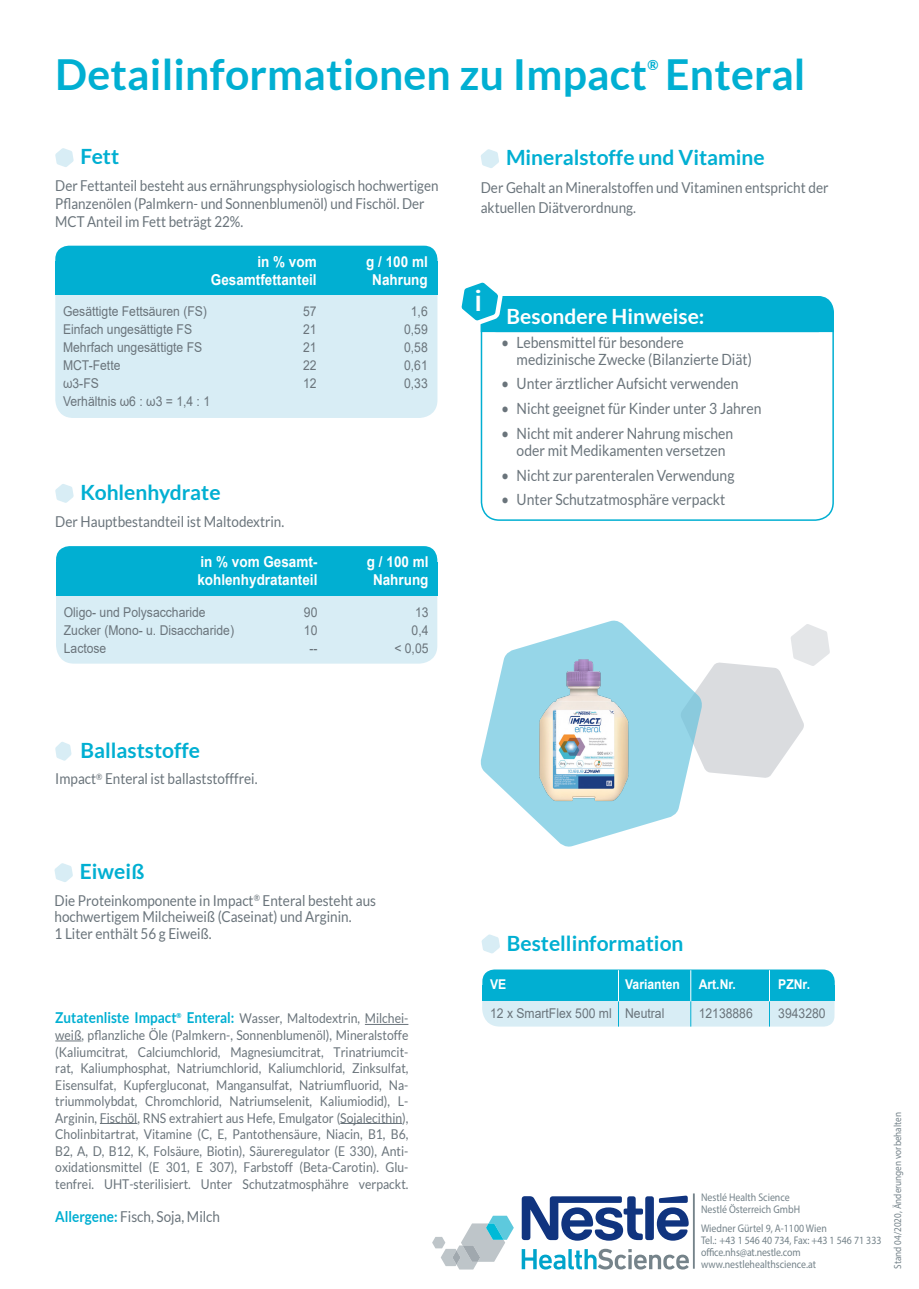
<style>
.page{position:relative;width:919px;height:1289px;background:#fff}
.page>*{position:absolute;margin:0;border:0;box-sizing:border-box;transform-origin:0 0}
.t1{font:700 42.75px "Lato";letter-spacing:.005em;color:#01afd2}
.t2{font:31.5px "Myriad Pro";color:#fff;scale:1.22 1}
.t3{font:700 21px "Lato";color:#01afd2}
.t4{font:700 21px "Lato";color:#fff}
.t5{font:15.45px "Lato";color:#6a747b;scale:.9 1}
.t6{font:15px/19.5px "Lato";color:#6a747b;scale:.9 1}
.t7{font:15px/18px "Lato";color:#6a747b;scale:.89 1}
.t8{font:700 15px "Arial";color:#fff;scale:.9 1}
.t9{font:700 13.95px "Lato";color:#01afd2}
.t10{font:13.5px/16.5px "Lato";color:#6a747b;text-align:justify;scale:.9 1}
.t11{font:13.5px "Arial";color:#6a747b;scale:.9 1}
.t12{font:700 13.5px "Arial";color:#fff;scale:.9 1}
.t13{font:11.1px "Myriad Pro";color:#75838a;scale:.89 1}
.t14{font:10.35px "Myriad Pro";color:#75838a;scale:.89 1}
.s1{font-weight:700;font-size:15px;color:#01afd2}
.s2{font-weight:700;color:#01afd2}
</style>
<div class="page">
<svg style="left:55px;top:148px;width:19px;height:19px"></svg>
<svg style="left:54px;top:863px;width:19px;height:19px"></svg>
<svg style="left:55px;top:484px;width:19px;height:19px"></svg>
<div style="left:56px;top:571px;width:381px;height:92px;background:#d8edf5;border-radius:18px"></div>
<div style="left:56px;top:546px;width:381px;height:32px;background:#01afd2;border-radius:14px"></div>
<div style="left:56px;top:562px;width:381px;height:33px;background:#01afd2"></div>
<hr style="left:365px;top:1024px;width:43px;height:1px;background:#6a747b">
<svg style="left:55px;top:1040px;width:26px;height:1px"></svg>
<hr style="left:100px;top:1123px;width:37px;height:1px;background:#6a747b">
<hr style="left:340px;top:1123px;width:62px;height:1px;background:#6a747b">
<div style="left:481px;top:297px;width:352px;height:34px;background:#01afd2;border-radius:15px"></div>
<div style="left:480px;top:312px;width:353px;height:20px;background:#01afd2"></div>
<div style="left:480px;top:296px;width:353px;height:225px;border:2px solid #01afd2;border-radius:18px"></div>
<svg style="left:461px;top:282px;width:44px;height:47px"></svg>
<svg style="left:481px;top:934px;width:19px;height:19px"></svg>
<div style="left:482px;top:1001px;width:352px;height:25px;background:#d8edf5"></div>
<div style="left:482px;top:969px;width:352px;height:30px;background:#01afd2;border-radius:12px"></div>
<div style="left:482px;top:985px;width:352px;height:16px;background:#01afd2"></div>
<hr style="left:618px;top:970px;width:1px;height:56px;background:#01afd2">
<hr style="left:618px;top:970px;width:1px;height:31px;background:#fff">
<hr style="left:690px;top:970px;width:1px;height:56px;background:#01afd2">
<hr style="left:690px;top:970px;width:1px;height:31px;background:#fff">
<hr style="left:769px;top:970px;width:1px;height:56px;background:#01afd2">
<hr style="left:769px;top:970px;width:1px;height:31px;background:#fff">
<svg style="left:702px;top:624px;width:127px;height:154px"></svg>
<svg style="left:480px;top:620px;width:222px;height:227px;fill:#96d6e8"></svg>
<img style="left:526px;top:653px;width:127px;height:153px">
<svg style="left:55px;top:742px;width:16px;height:19px"></svg>
<svg style="left:481px;top:149px;width:18px;height:19px"></svg>
<div style="left:55px;top:270px;width:382px;height:148px;background:#d8edf5;border-radius:18px"></div>
<div style="left:55px;top:246px;width:382px;height:32px;background:#01afd2;border-radius:14px"></div>
<div style="left:55px;top:262px;width:382px;height:33px;background:#01afd2"></div>
<hr style="left:692px;top:1193px;width:2px;height:75px;background:#75838a">
<svg style="left:432px;top:1215px;width:81px;height:54px"></svg>
<svg style="left:521px;top:1248px;width:167px;height:21px"></svg>
<svg style="left:521px;top:1195px;width:167px;height:45px"></svg>
<p class="t1" style="left:55px;top:50px;width:751px">Detailinformationen zu Impact Enteral</p>
<p class="t9" style="left:647px;top:57px;width:13px">®</p>
<p class="t3" style="left:81px;top:145px;width:40px">Fett</p>
<p class="t7" style="left:55px;top:176px;width:432px">Der Fettanteil besteht aus ernährungsphysiologisch hochwertigen<br>Pflanzenölen (Palmkern- und Sonnenblumenöl) und Fischöl. Der<br>MCT Anteil im Fett beträgt 22%.</p>
<p class="t8" style="left:257px;top:251px;width:67px">in % vom</p>
<p class="t8" style="left:366px;top:251px;width:70px">g / 100 ml</p>
<p class="t8" style="left:211px;top:269px;width:119px">Gesamtfettanteil</p>
<p class="t8" style="left:372px;top:269px;width:63px">Nahrung</p>
<p class="t11" style="left:63px;top:302px;width:161px">Gesättigte Fettsäuren (FS)</p>
<p class="t11" style="left:303px;top:302px;width:17px">57</p>
<p class="t11" style="left:411px;top:302px;width:20px">1,6</p>
<p class="t11" style="left:63px;top:320px;width:145px">Einfach ungesättigte FS</p>
<p class="t11" style="left:303px;top:320px;width:17px">21</p>
<p class="t11" style="left:404px;top:320px;width:28px">0,59</p>
<p class="t11" style="left:63px;top:338px;width:156px">Mehrfach ungesättigte FS</p>
<p class="t11" style="left:303px;top:338px;width:17px">21</p>
<p class="t11" style="left:404px;top:338px;width:28px">0,58</p>
<p class="t11" style="left:63px;top:356px;width:65px">MCT-Fette</p>
<p class="t11" style="left:303px;top:356px;width:17px">22</p>
<p class="t11" style="left:404px;top:356px;width:28px">0,61</p>
<p class="t11" style="left:63px;top:374px;width:41px">ω3-FS</p>
<p class="t11" style="left:303px;top:374px;width:17px">12</p>
<p class="t11" style="left:404px;top:374px;width:28px">0,33</p>
<p class="t11" style="left:63px;top:392px;width:165px">Verhältnis ω6 : ω3 = 1,4 : 1</p>
<p class="t3" style="left:81px;top:480px;width:141px">Kohlenhydrate</p>
<p class="t6" style="left:55px;top:511px;width:256px">Der Hauptbestandteil ist Maltodextrin.</p>
<p class="t8" style="left:200px;top:551px;width:132px">in % vom Gesamt-</p>
<p class="t8" style="left:367px;top:551px;width:70px">g / 100 ml</p>
<p class="t8" style="left:197px;top:569px;width:135px">kohlenhydratanteil</p>
<p class="t8" style="left:373px;top:569px;width:63px">Nahrung</p>
<p class="t11" style="left:64px;top:602px;width:159px">Oligo- und Polysaccharide</p>
<p class="t11" style="left:304px;top:602px;width:17px">90</p>
<p class="t11" style="left:415px;top:602px;width:17px">13</p>
<p class="t11" style="left:64px;top:620px;width:191px">Zucker (Mono- u. Disaccharide)</p>
<p class="t11" style="left:304px;top:620px;width:17px">10</p>
<p class="t11" style="left:411px;top:620px;width:20px">0,4</p>
<p class="t11" style="left:64px;top:638px;width:49px">Lactose</p>
<p class="t11" style="left:309px;top:638px;width:10px">--</p>
<p class="t11" style="left:394px;top:638px;width:39px">&lt; 0,05</p>
<p class="t3" style="left:506px;top:145px;width:260px">Mineralstoffe und Vitamine</p>
<p class="t6" style="left:480px;top:178px;width:388px">Der Gehalt an Mineralstoffen und Vitaminen entspricht der aktuellen Diätverordnung.</p>
<p class="t2" style="left:473px;top:281px;width:9px">i</p>
<p class="t4" style="left:506px;top:304px;width:199px">Besondere Hinweise:</p>
<p class="t5" style="left:501px;top:333px;width:204px">• Lebensmittel für besondere</p>
<p class="t5" style="left:516px;top:350px;width:263px">medizinische Zwecke (Bilanzierte Diät)</p>
<p class="t5" style="left:501px;top:375px;width:265px">• Unter ärztlicher Aufsicht verwenden</p>
<p class="t5" style="left:501px;top:400px;width:291px">• Nicht geeignet für Kinder unter 3 Jahren</p>
<p class="t5" style="left:501px;top:424px;width:259px">• Nicht mit anderer Nahrung mischen</p>
<p class="t5" style="left:516px;top:441px;width:234px">oder mit Medikamenten versetzen</p>
<p class="t5" style="left:501px;top:466px;width:261px">• Nicht zur parenteralen Verwendung</p>
<p class="t5" style="left:501px;top:491px;width:250px">• Unter Schutzatmosphäre verpackt</p>
<p class="t3" style="left:81px;top:738px;width:121px">Ballaststoffe</p>
<p class="t6" style="left:55px;top:769px;width:226px">Impact<sup>®</sup> Enteral ist ballaststofffrei.</p>
<p class="t3" style="left:80px;top:859px;width:66px">Eiweiß</p>
<p class="t6" style="left:55px;top:890px;width:359px">Die Proteinkomponente in Impact<sup>®</sup> Enteral besteht aus</p>
<p class="t6" style="left:55px;top:907px;width:331px">hochwertigem Milcheiweiß (Caseinat) und Arginin.</p>
<p class="t6" style="left:55px;top:923px;width:176px">1 Liter enthält 56 g Eiweiß.</p>
<p class="t10" style="left:55px;top:1010px;width:394px"><span class="s1">Zutatenliste Impact</span><sup>®</sup> <span class="s1">Enteral:</span> Wasser, Maltodextrin, Milchei&shy;weiß, pflanzliche Öle (Palmkern-, Sonnenblumenöl), Mineralstoffe (Kaliumcitrat, Calciumchlorid, Magnesiumcitrat, Trinatriumcit&shy;rat, Kaliumphosphat, Natriumchlorid, Kaliumchlorid, Zinksulfat, Eisensulfat, Kupfergluconat, Mangansulfat, Natriumfluorid, Na&shy;triummolybdat, Chromchlorid, Natriumselenit, Kaliumiodid), L-Arginin, Fischöl, RNS extrahiert aus Hefe, Emulgator (Sojalecithin), Cholinbitartrat, Vitamine (C, E, Pantothensäure, Niacin, B1, B6, B2, A, D, B12, K, Folsäure, Biotin), Säureregulator (E 330), Anti&shy;oxidationsmittel (E 301, E 307), Farbstoff (Beta-Carotin). Glu&shy;tenfrei. UHT-sterilisiert. Unter Schutzatmosphähre verpackt.</p>
<p class="t6" style="left:55px;top:1206px;width:184px"><span class="s2">Allergene:</span> Fisch, Soja, Milch</p>
<p class="t3" style="left:507px;top:931px;width:178px">Bestellinformation</p>
<p class="t12" style="left:490px;top:975px;width:20px">VE</p>
<p class="t12" style="left:625px;top:975px;width:62px">Varianten</p>
<p class="t12" style="left:698px;top:975px;width:43px">Art.Nr.</p>
<p class="t12" style="left:778px;top:975px;width:37px">PZNr.</p>
<p class="t11" style="left:490px;top:1003px;width:195px">12 x SmartFlex 500 ml Neutral</p>
<p class="t11" style="left:698px;top:1003px;width:62px">12138886</p>
<p class="t11" style="left:778px;top:1003px;width:54px">3943280</p>
<p class="t13" style="left:701px;top:1190px;width:101px">Nestlé Health Science</p>
<p class="t13" style="left:701px;top:1202px;width:113px">Nestlé Österreich GmbH</p>
<p class="t13" style="left:701px;top:1221px;width:143px">Wiedner Gürtel 9, A-1100 Wien</p>
<p class="t13" style="left:701px;top:1233px;width:204px">Tel.: +43 1 546 40 734, Fax: +43 1 546 71 333</p>
<p class="t13" style="left:701px;top:1245px;width:113px">office.nhs@at.nestle.com</p>
<p class="t13" style="left:701px;top:1257px;width:131px">www.nestlehealthscience.at</p>
<p class="t14" style="left:891px;top:1268px;width:177px;rotate:-90deg">Stand 04/2020, Änderungen vorbehalten</p>
</div>
